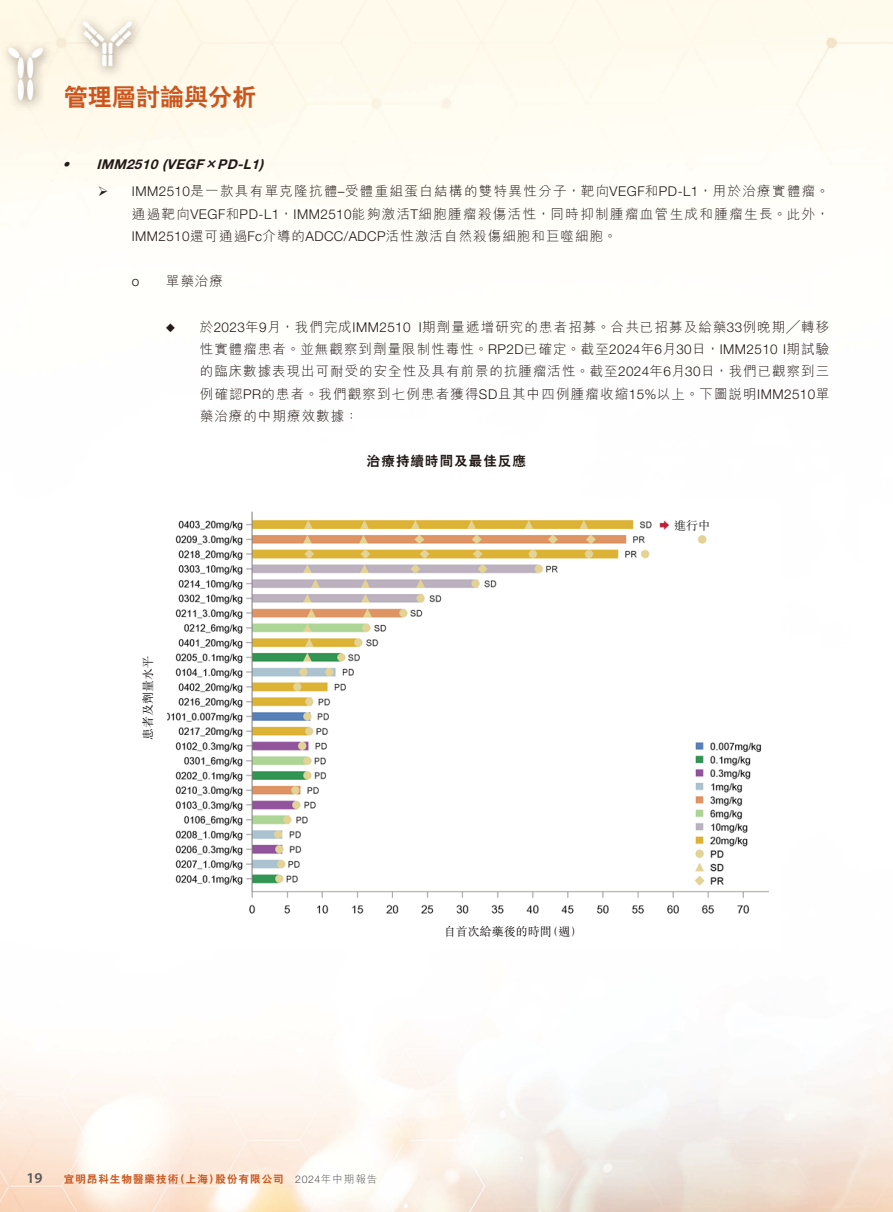
<style>
.page{position:relative;width:893px;height:1212px;background:#fff}
.page>*{position:absolute;margin:0;border:0;box-sizing:border-box;transform-origin:0 0}
.t1{font:800 24px "C Hei 2 HK";letter-spacing:.005em;color:#ca561d}
.t2{font:600 15px "Myriad Pro";color:#595857}
.t3{font:300 13.5px/22.5px "M Hei HK";letter-spacing:.085em;color:#231916;text-align:justify}
.t4{font:300 13.5px/22.5px "M Hei HK";letter-spacing:.105em;color:#231916}
.t5{font:300 13.5px "Helvetica Neue LT Std";letter-spacing:.03em;color:#231916}
.t6{font:italic 700 13.5px "Helvetica Neue LT Std";color:#231916}
.t7{font:800 13.5px "C Hei 2 HK";letter-spacing:.08em;color:#231916}
.t8{font:italic 800 13.5px "C Hei 2 HK";color:#231916}
.t9{font:12px "M Sung HK Light E Ten B5 H";color:#060101}
.t10{font:800 10.5px "C Hei 2 HK";letter-spacing:.1em;color:#ca561d}
.t11{font:300 10.5px "M Hei HK";letter-spacing:.1em;color:#595857}
.s1{font-family:"Helvetica Neue LT Std"}
.s2{font-family:"M Hei HK"}
</style>
<div class="page">
<img style="left:167px;top:511px;width:603px;height:403px">
<div style="left:673px;top:518px;width:51px;height:15px;background:#fff"></div>
<h1 class="t1" style="left:64px;top:85px;width:194px">管理層討論與分析</h1>
<p class="t6" style="left:62px;top:156px;width:13px">•</p>
<p class="t6" style="left:126px;top:156px;width:83px">2510 VEGF</p>
<p class="t6" style="left:162px;top:156px;width:10px">(</p>
<p class="t6" style="left:251px;top:156px;width:13px">(1</p>
<p class="t6" style="left:96px;top:156px;width:35px">IMM</p>
<p class="t6" style="left:217px;top:156px;width:25px">PD</p>
<p class="t6" style="left:237px;top:156px;width:20px">L-</p>
<p class="t8" style="left:203px;top:158px;width:19px">×</p>
<p class="t3" style="left:132px;top:180px;width:699px"><span class="s1">IMM2510</span>是一款具有單克隆抗體<span class="s1">–</span>受體重組蛋白結構的雙特異性分子，靶向<span class="s1">VEGF</span>和<span class="s1">PD L- 1</span>，用於治療實體瘤。</p>
<p class="t4" style="left:132px;top:202px;width:699px">通過靶向<span class="s1">VEGF</span>和<span class="s1">PD L- 1</span>，<span class="s1">IMM2510</span>能夠激活<span class="s1">T</span>細胞腫瘤殺傷活性，同時抑制腫瘤血管生成和腫瘤生長。此外，<br><span class="s1">IMM2510</span>還可通過<span class="s1">Fc</span>介導的<span class="s1">ADCC/ADCP</span>活性激活自然殺傷細胞和巨噬細胞。</p>
<p class="t3" style="left:166px;top:270px;width:59px">單藥治療</p>
<p class="t5" style="left:132px;top:273px;width:9px">o</p>
<p class="t3" style="left:419px;top:316px;width:412px"><span class="s1">I</span>期劑量遞增研究的患者招募。合共已招募及給藥<span class="s1">33</span>例晚期╱轉移</p>
<p class="t5" style="left:200px;top:319px;width:212px"><span class="s2">於</span>2023<span class="s2">年 月</span>9 <span class="s2">，我們完成</span>IMM2510</p>
<p class="t3" style="left:200px;top:337px;width:631px">性實體瘤患者。並無觀察到劑量限制性毒性。<span class="s1">RP2D</span>已確定。截至<span class="s1">2024</span>年 月<span class="s1">6 30</span>日，<span class="s1">IMM2510 I</span>期試驗的臨床數據表現出可耐受的安全性及具有前景的抗腫瘤活性。截至<span class="s1">2024</span>年 月<span class="s1">6 30</span>日，我們已觀察到三例確認<span class="s1">PR</span>的患者。我們觀察到七例患者獲得<span class="s1">SD</span>且其中四例腫瘤收縮<span class="s1">15%</span>以上。下圖說明<span class="s1">IMM2510</span>單藥治療的中期療效數據：</p>
<p class="t7" style="left:367px;top:454px;width:161px">治療持續時間及最佳反應</p>
<p class="t9" style="left:674px;top:517px;width:37px">進行中</p>
<p class="t9" style="left:140px;top:740px;width:85px;rotate:-90deg">患者及劑量水平</p>
<p class="t9" style="left:444px;top:923px;width:109px">自首次給藥後的時間</p>
<p class="t9" style="left:546px;top:923px;width:37px">（週(</p>
<p class="t2" style="left:26px;top:1168px;width:18px">19</p>
<p class="t10" style="left:175px;top:1173px;width:46px">（上海）</p>
<p class="t10" style="left:64px;top:1173px;width:116px">宜明昂科生物醫藥技術</p>
<p class="t10" style="left:216px;top:1173px;width:70px">股份有限公司</p>
<p class="t11" style="left:295px;top:1173px;width:84px"><span class="s1">2024</span>年中期報告</p>
</div>
